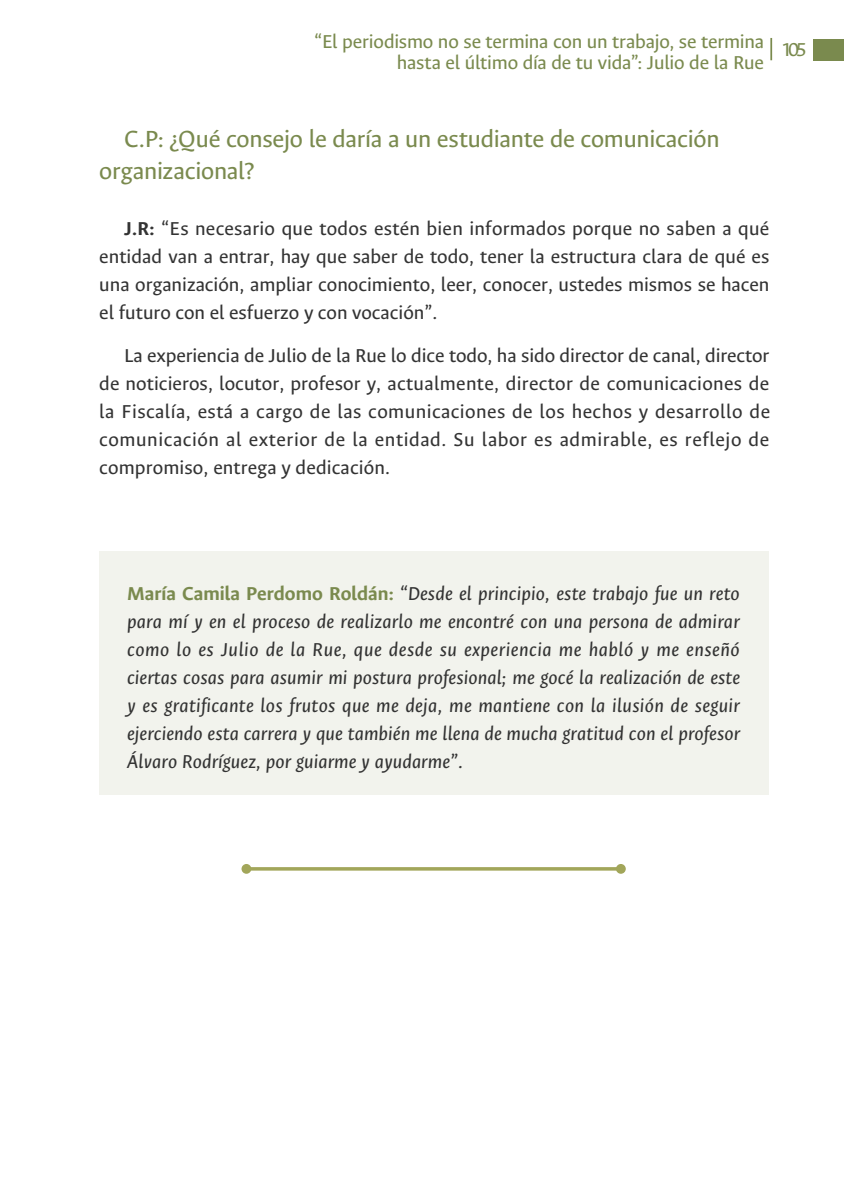
<style>
.page{position:relative;width:844px;height:1191px;background:#fff}
.page>*{position:absolute;margin:0;border:0;box-sizing:border-box;transform-origin:0 0}
.t1{font:26.25px/31.5px "Ancizar Sans";letter-spacing:-.01em;color:#7a8a4e}
.t2{font:21px/28px "Ancizar Sans";letter-spacing:.005em;color:#333;text-align:justify}
.t3{font:italic 21px/28px "Ancizar Sans";letter-spacing:.005em;color:#333;text-align:justify}
.t4{font:21px/21px "Ancizar Sans";letter-spacing:-.01em;color:#7a8a4e;text-align:right}
.s1{font-weight:700}
.s2{font-weight:700;font-style:normal;color:#7a8a4e}
</style>
<div class="page">
<hr style="left:770px;top:38px;width:2px;height:22px;background:#7a8a4e">
<div style="left:813px;top:39px;width:30px;height:21px;background:#7a8a4e"></div>
<div style="left:99px;top:551px;width:669px;height:243px;background:#f2f3ed"></div>
<hr style="left:246px;top:867px;width:374px;height:3px;background:#a2a65a">
<div style="left:241px;top:864px;width:10px;height:9px;background:#a2a65a;border-radius:50%"></div>
<div style="left:615px;top:864px;width:10px;height:9px;background:#a2a65a;border-radius:50%"></div>
<p class="t4" style="left:314px;top:31px;width:451px">“El periodismo no se termina con un trabajo, se termina hasta el último día de tu vida”: Julio de la Rue</p>
<p class="t4" style="left:780px;top:40px;width:27px">105</p>
<p class="t1" style="left:99px;top:123px;width:621px;text-indent:25px">C.P: ¿Qué consejo le daría a un estudiante de comunicación organizacional?</p>
<p class="t2" style="left:99px;top:215px;width:671px;text-indent:25px"><span class="s1">J.R:</span> “Es necesario que todos estén bien informados porque no saben a qué entidad van a entrar, hay que saber de todo, tener la estructura clara de qué es una organización, ampliar conocimiento, leer, conocer, ustedes mismos se hacen el futuro con el esfuerzo y con vocación”.</p>
<p class="t2" style="left:99px;top:342px;width:672px;text-indent:25px">La experiencia de Julio de la Rue lo dice todo, ha sido director de canal, director de noticieros, locutor, profesor y, actualmente, director de comunicaciones de la Fiscalía, está a cargo de las comunicaciones de los hechos y desarrollo de comunicación al exterior de la entidad. Su labor es admirable, es reflejo de compromiso, entrega y dedicación.</p>
<p class="t3" style="left:127px;top:579px;width:614px"><span class="s2">María Camila Perdomo Roldán:</span> “Desde el principio, este trabajo fue un reto para mí y en el proceso de realizarlo me encontré con una persona de admirar como lo es Julio de la Rue, que desde su experiencia me habló y me enseñó ciertas cosas para asumir mi postura profesional; me gocé la realización de este y es gratificante los frutos que me deja, me mantiene con la ilusión de seguir ejerciendo esta carrera y que también me llena de mucha gratitud con el profesor Álvaro Rodríguez, por guiarme y ayudarme”.</p>
</div>
